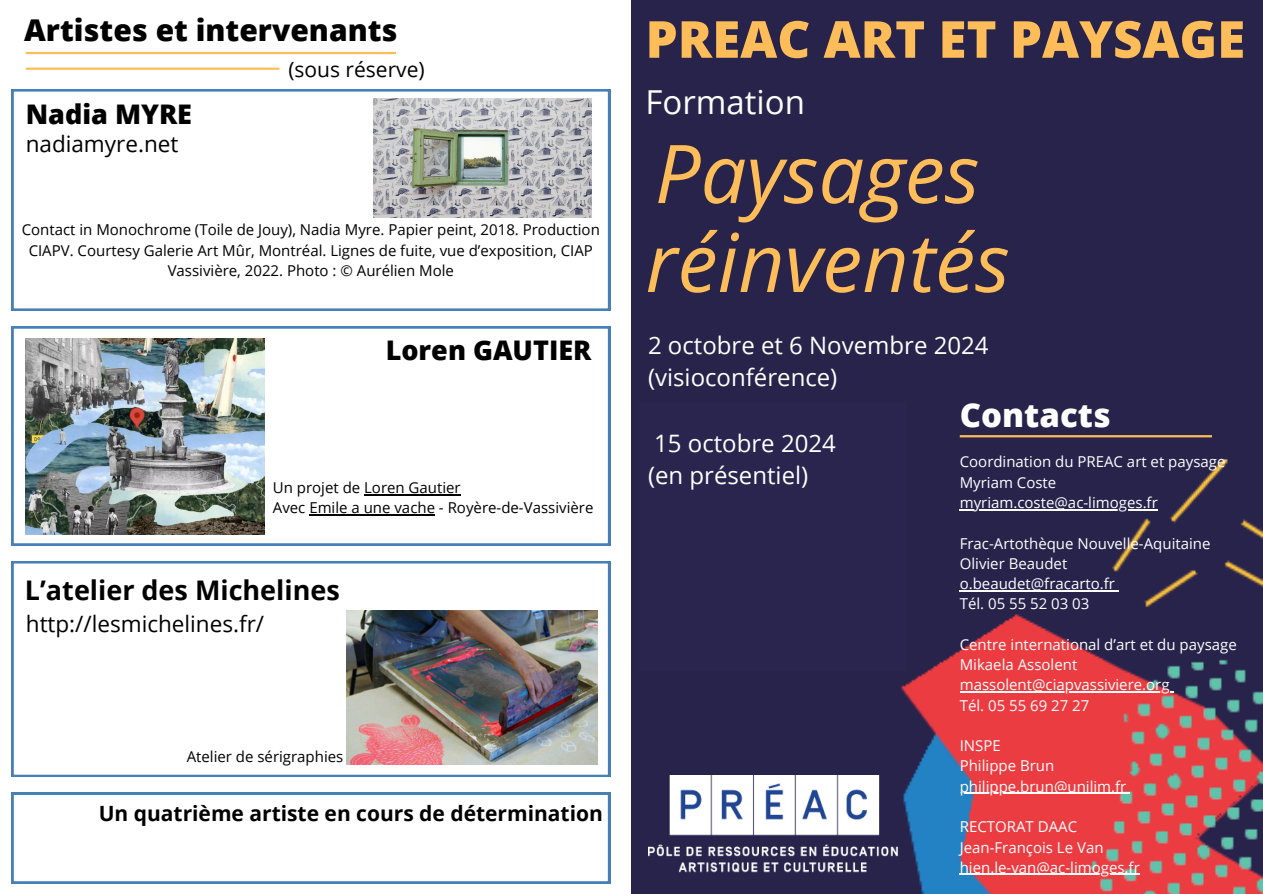
<style>
.page{position:relative;width:1263px;height:894px;background:#fff}
.page>*{position:absolute;margin:0;border:0;box-sizing:border-box;transform-origin:0 0}
.t1{font:italic 81px/88.8px "Open Sans";color:#ffbd59}
.t2{font:800 51px "Open Sans";color:#ffbd59}
.t3{font:33px "Open Sans";color:#fcfcfb}
.t4{font:800 33px "Open Sans";color:#fff}
.t5{font:800 30px "Open Sans";color:#000}
.t6{font:700 27px "Open Sans";color:#000}
.t7{font:800 27px "Open Sans";color:#000}
.t8{font:24px/32.7px "Open Sans";color:#fff}
.t9{font:22.5px "Open Sans";color:#000}
.t10{font:700 21px "Open Sans";color:#000}
.t11{font:21px "Open Sans";color:#000}
.t12{font:15px "Open Sans";color:#fff}
.t13{font:15px/20.2px "Open Sans";color:#000;text-align:center}
</style>
<div class="page">
<img style="left:631px;top:0;width:632px;height:893px">
<hr style="left:960px;top:435px;width:252px;height:2px;background:#ffbd59">
<div style="left:639px;top:402px;width:268px;height:268px;background:#2a254f"></div>
<img style="left:648px;top:775px;width:250px;height:97px">
<hr style="left:26px;top:52px;width:370px;height:2px;background:#ffbd59">
<hr style="left:26px;top:68px;width:253px;height:2px;background:#ffbd59">
<svg style="left:12px;top:89px;width:598px;height:221px"></svg>
<img style="left:374px;top:99px;width:218px;height:118px">
<svg style="left:12px;top:561px;width:598px;height:215px"></svg>
<svg style="left:12px;top:326px;width:598px;height:219px"></svg>
<img style="left:25px;top:338px;width:240px;height:196px">
<img style="left:346px;top:610px;width:251px;height:154px">
<hr style="left:960px;top:509px;width:198px;height:1px;background:#fff">
<hr style="left:960px;top:590px;width:155px;height:1px;background:#fff">
<hr style="left:960px;top:691px;width:210px;height:1px;background:#fff">
<hr style="left:960px;top:792px;width:166px;height:1px;background:#fff">
<hr style="left:960px;top:873px;width:180px;height:1px;background:#fff">
<hr style="left:364px;top:494px;width:97px;height:1px;background:#000">
<hr style="left:309px;top:514px;width:126px;height:1px;background:#000">
<svg style="left:12px;top:792px;width:598px;height:91px"></svg>
<p class="t5" style="left:24px;top:9px;width:375px">Artistes et intervenants</p>
<p class="t11" style="left:288px;top:54px;width:138px">(sous réserve)</p>
<p class="t7" style="left:26px;top:95px;width:168px">Nadia MYRE</p>
<p class="t9" style="left:26px;top:128px;width:154px">nadiamyre.net</p>
<p class="t13" style="left:22px;top:219px;width:580px">Contact in Monochrome (Toile de Jouy), Nadia Myre. Papier peint, 2018. Production<br>CIAPV. Courtesy Galerie Art Mûr, Montréal. Lignes de fuite, vue d’exposition, CIAP<br>Vassivière, 2022. Photo : © Aurélien Mole</p>
<p class="t7" style="left:386px;top:331px;width:207px">Loren GAUTIER</p>
<p class="t13" style="left:273px;top:477px;width:189px">Un projet de Loren Gautier</p>
<p class="t13" style="left:273px;top:497px;width:322px">Avec Emile a une vache - Royère-de-Vassivière</p>
<p class="t6" style="left:25px;top:571px;width:316px">L’atelier des Michelines</p>
<p class="t9" style="left:26px;top:608px;width:240px">http://lesmichelines.fr/</p>
<p class="t13" style="left:187px;top:745px;width:158px">Atelier de sérigraphies</p>
<p class="t10" style="left:99px;top:798px;width:506px">Un quatrième artiste en cours de détermination</p>
<p class="t2" style="left:645px;top:3px;width:601px">PREAC ART ET PAYSAGE</p>
<p class="t3" style="left:645px;top:79px;width:161px">Formation</p>
<p class="t1" style="left:645px;top:127px;width:366px">Paysages réinventés</p>
<p class="t8" style="left:648px;top:328px;width:342px">2 octobre et 6 Novembre 2024 (visioconférence)</p>
<p class="t8" style="left:648px;top:426px;width:189px">15 octobre 2024 (en présentiel)</p>
<p class="t4" style="left:960px;top:392px;width:152px">Contacts</p>
<p class="t12" style="left:960px;top:451px;width:267px">Coordination du PREAC art et paysage</p>
<p class="t12" style="left:960px;top:471px;width:98px">Myriam Coste</p>
<h5 class="t12" style="left:960px;top:492px;width:200px">myriam.coste@ac-limoges.fr</h5>
<p class="t12" style="left:960px;top:532px;width:252px">Frac-Artothèque Nouvelle-Aquitaine</p>
<p class="t12" style="left:960px;top:552px;width:109px">Olivier Beaudet</p>
<h5 class="t12" style="left:960px;top:573px;width:157px">o.beaudet@fracarto.fr</h5>
<h6 class="t12" style="left:960px;top:593px;width:131px">Tél. 05 55 52 03 03</h6>
<p class="t12" style="left:960px;top:633px;width:279px">Centre international d’art et du paysage</p>
<p class="t12" style="left:960px;top:654px;width:119px">Mikaela Assolent</p>
<p class="t12" style="left:960px;top:674px;width:211px">massolent@ciapvassiviere.org</p>
<p class="t12" style="left:960px;top:694px;width:131px">Tél. 05 55 69 27 27</p>
<h2 class="t12" style="left:960px;top:735px;width:43px">INSPE</h2>
<h4 class="t12" style="left:960px;top:755px;width:96px">Philippe Brun</h4>
<h1 class="t12" style="left:960px;top:775px;width:168px">philippe.brun@unilim.fr</h1>
<h6 class="t12" style="left:960px;top:816px;width:119px">RECTORAT DAAC</h6>
<h6 class="t12" style="left:960px;top:836px;width:145px">Jean-François Le Van</h6>
<h3 class="t12" style="left:960px;top:856px;width:182px">hien.le-van@ac-limoges.fr</h3>
</div>
